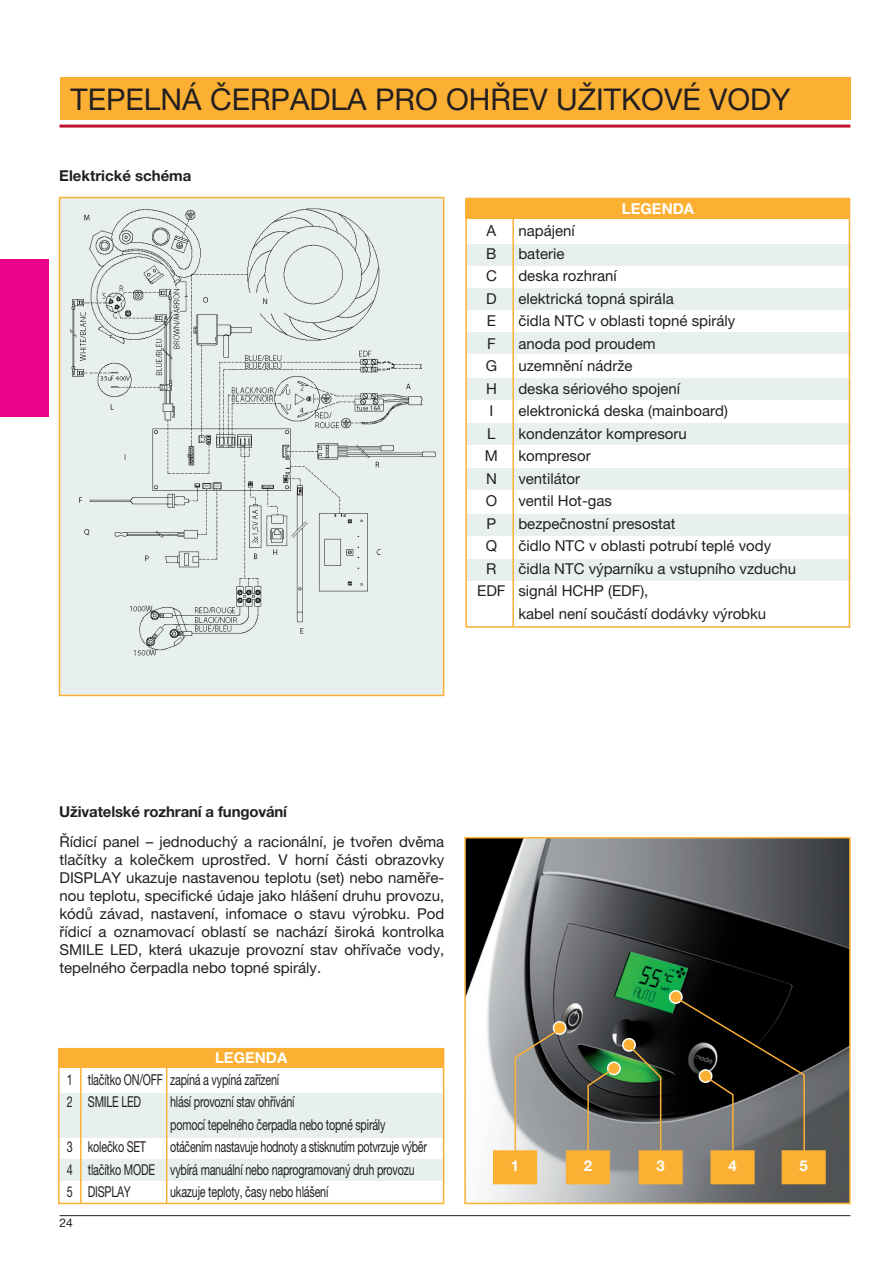
<style>
.page{position:relative;width:893px;height:1263px;background:#fff}
.page>*{position:absolute;margin:0;border:0;box-sizing:border-box;transform-origin:0 0}
.t1{font:30px "Helvetica Neue LT Pro";color:#231f20}
.t2{font:15px/18px "Helvetica Neue LT Pro";color:#231f20;text-align:justify}
.t3{font:15px/22.5px "Helvetica Neue LT Pro";letter-spacing:-.02em;color:#231f20;scale:.72 1}
.t4{font:700 15px "Helvetica Neue LT Pro";letter-spacing:-.01em;color:#231f20}
.t5{font:700 15px "Helvetica Neue LT Pro";color:#fff}
.t6{font:12px "Helvetica Neue LT Pro";color:#231f20}
</style>
<div class="page">
<hr style="left:60px;top:125px;width:790px;height:3px;background:#c3102f">
<hr style="left:60px;top:1215px;width:790px;height:1px;background:#231f20">
<div style="left:60px;top:78px;width:790px;height:42px;background:#fbb033"></div>
<div style="left:466px;top:332px;width:384px;height:21px;background:#e7f0ee"></div>
<div style="left:466px;top:378px;width:384px;height:21px;background:#e7f0ee"></div>
<div style="left:466px;top:423px;width:384px;height:21px;background:#e7f0ee"></div>
<div style="left:466px;top:469px;width:384px;height:21px;background:#e7f0ee"></div>
<div style="left:466px;top:514px;width:384px;height:21px;background:#e7f0ee"></div>
<div style="left:466px;top:560px;width:384px;height:21px;background:#e7f0ee"></div>
<div style="left:466px;top:244px;width:384px;height:21px;background:#e7f0ee"></div>
<div style="left:466px;top:289px;width:384px;height:21px;background:#e7f0ee"></div>
<div style="left:466px;top:199px;width:383px;height:20px;background:#fbb033"></div>
<hr style="left:512px;top:213px;width:2px;height:414px;background:#fbb033">
<div style="left:465px;top:198px;width:385px;height:430px;border:2px solid #fbb033"></div>
<div style="left:60px;top:198px;width:384px;height:497px;background:#e7f0ee"></div>
<img style="left:70px;top:208px;width:366px;height:448px">
<div style="left:59px;top:197px;width:385px;height:499px;border:2px solid #fbb033"></div>
<div style="left:59px;top:1160px;width:385px;height:21px;background:#e7f0ee"></div>
<div style="left:59px;top:1093px;width:385px;height:44px;background:#e7f0ee"></div>
<div style="left:59px;top:1048px;width:385px;height:20px;background:#fbb033"></div>
<hr style="left:80px;top:1062px;width:2px;height:141px;background:#fbb033">
<hr style="left:166px;top:1062px;width:1px;height:141px;background:#fbb033">
<div style="left:58px;top:1048px;width:386px;height:156px;border:2px solid #fbb033"></div>
<img style="left:467px;top:840px;width:381px;height:361px">
<div style="left:464px;top:837px;width:387px;height:367px;border:2px solid #fbb033"></div>
<div style="left:553px;top:1022px;width:13px;height:12px;background:#fbb033;border-radius:50%"></div>
<div style="left:553px;top:1021px;width:14px;height:14px;border:2px solid #fff;border-radius:50%"></div>
<div style="left:608px;top:1062px;width:12px;height:12px;background:#fbb033;border-radius:50%"></div>
<div style="left:607px;top:1061px;width:14px;height:14px;border:2px solid #fff;border-radius:50%"></div>
<div style="left:623px;top:1039px;width:12px;height:12px;background:#fbb033;border-radius:50%"></div>
<div style="left:622px;top:1038px;width:14px;height:14px;border:2px solid #fff;border-radius:50%"></div>
<div style="left:670px;top:991px;width:12px;height:12px;background:#fbb033;border-radius:50%"></div>
<div style="left:669px;top:990px;width:14px;height:14px;border:2px solid #fff;border-radius:50%"></div>
<svg style="left:493px;top:1027px;width:123px;height:157px;background:#998f7a"></svg>
<svg style="left:627px;top:995px;width:199px;height:189px;background:#4d4734"></svg>
<div style="left:0;top:259px;width:49px;height:158px;background:#ed028c"></div>
<h1 class="t1" style="left:71px;top:82px;width:722px">TEPELNÁ ČERPADLA PRO OHŘEV UŽITKOVÉ VODY</h1>
<p class="t4" style="left:59px;top:166px;width:134px">Elektrické schéma</p>
<p class="t5" style="left:622px;top:199px;width:74px">LEGENDA</p>
<p class="t2" style="left:487px;top:222px;width:11px">A</p>
<p class="t2" style="left:518px;top:222px;width:58px">napájení</p>
<p class="t2" style="left:486px;top:244px;width:12px">B</p>
<p class="t2" style="left:518px;top:244px;width:48px">baterie</p>
<p class="t2" style="left:486px;top:267px;width:12px">C</p>
<p class="t2" style="left:518px;top:267px;width:100px">deska rozhraní</p>
<p class="t2" style="left:486px;top:289px;width:12px">D</p>
<p class="t2" style="left:518px;top:289px;width:157px">elektrická topná spirála</p>
<p class="t2" style="left:487px;top:312px;width:11px">E</p>
<p class="t2" style="left:518px;top:312px;width:218px">čidla NTC v oblasti topné spirály</p>
<p class="t2" style="left:487px;top:334px;width:10px">F</p>
<p class="t2" style="left:518px;top:334px;width:139px">anoda pod proudem</p>
<p class="t2" style="left:486px;top:357px;width:13px">G</p>
<p class="t2" style="left:518px;top:357px;width:116px">uzemnění nádrže</p>
<p class="t2" style="left:486px;top:379px;width:12px">H</p>
<p class="t2" style="left:518px;top:379px;width:163px">deska sériového spojení</p>
<p class="t2" style="left:489px;top:402px;width:5px">I</p>
<p class="t2" style="left:518px;top:402px;width:211px">elektronická deska (mainboard)</p>
<p class="t2" style="left:487px;top:424px;width:10px">L</p>
<p class="t2" style="left:518px;top:424px;width:170px">kondenzátor kompresoru</p>
<p class="t2" style="left:485px;top:447px;width:15px">M</p>
<p class="t2" style="left:518px;top:447px;width:74px">kompresor</p>
<p class="t2" style="left:486px;top:469px;width:12px">N</p>
<p class="t2" style="left:518px;top:469px;width:63px">ventilátor</p>
<p class="t2" style="left:486px;top:492px;width:13px">O</p>
<p class="t2" style="left:518px;top:492px;width:95px">ventil Hot-gas</p>
<p class="t2" style="left:487px;top:514px;width:11px">P</p>
<p class="t2" style="left:518px;top:514px;width:159px">bezpečnostní presostat</p>
<p class="t2" style="left:486px;top:537px;width:13px">Q</p>
<p class="t2" style="left:518px;top:537px;width:254px">čidlo NTC v oblasti potrubí teplé vody</p>
<p class="t2" style="left:486px;top:559px;width:12px">R</p>
<p class="t2" style="left:518px;top:559px;width:279px">čidla NTC výparníku a vstupního vzduchu</p>
<p class="t2" style="left:477px;top:582px;width:173px">EDF signál HCHP (EDF),</p>
<p class="t2" style="left:518px;top:604px;width:249px">kabel není součástí dodávky výrobku</p>
<p class="t4" style="left:59px;top:802px;width:229px">Uživatelské rozhraní a fungování</p>
<p class="t2" style="left:59px;top:833px;width:386px">Řídicí panel – jednoduchý a racionální, je tvořen dvěma tlačítky a kolečkem uprostřed. V horní části obrazovky DISPLAY ukazuje nastavenou teplotu (set) nebo naměře&shy;nou teplotu, specifické údaje jako hlášení druhu provozu, kódů závad, nastavení, infomace o stavu výrobku. Pod řídicí a oznamovací oblastí se nachází široká kontrolka SMILE LED, která ukazuje provozní stav ohřívače vody, tepelného čerpadla nebo topné spirály.</p>
<p class="t5" style="left:215px;top:1048px;width:74px">LEGENDA</p>
<p class="t3" style="left:67px;top:1068px;width:296px">1 tlačítko ON/OFF zapíná a vypíná zařízení<br>2 SMILE LED</p>
<p class="t3" style="left:170px;top:1091px;width:301px">hlásí provozní stav ohřívání<br>pomocí tepelného čerpadla nebo topné spirály</p>
<p class="t3" style="left:67px;top:1136px;width:111px">3 kolečko SET</p>
<p class="t3" style="left:67px;top:1136px;width:501px;text-indent:103px">otáčením nastavuje hodnoty a stisknutím potvrzuje výběr<br>4 tlačítko MODE vybírá manuální nebo naprogramovaný druh provozu<br>5 DISPLAY</p>
<p class="t3" style="left:170px;top:1181px;width:221px">ukazuje teploty, časy nebo hlášení</p>
<p class="t6" style="left:60px;top:1216px;width:15px">24</p>
<p class="t5" style="left:511px;top:1157px;width:10px">1</p>
<p class="t5" style="left:584px;top:1157px;width:10px">2</p>
<p class="t5" style="left:656px;top:1157px;width:10px">3</p>
<p class="t5" style="left:728px;top:1157px;width:10px">4</p>
<p class="t5" style="left:799px;top:1157px;width:10px">5</p>
</div>
